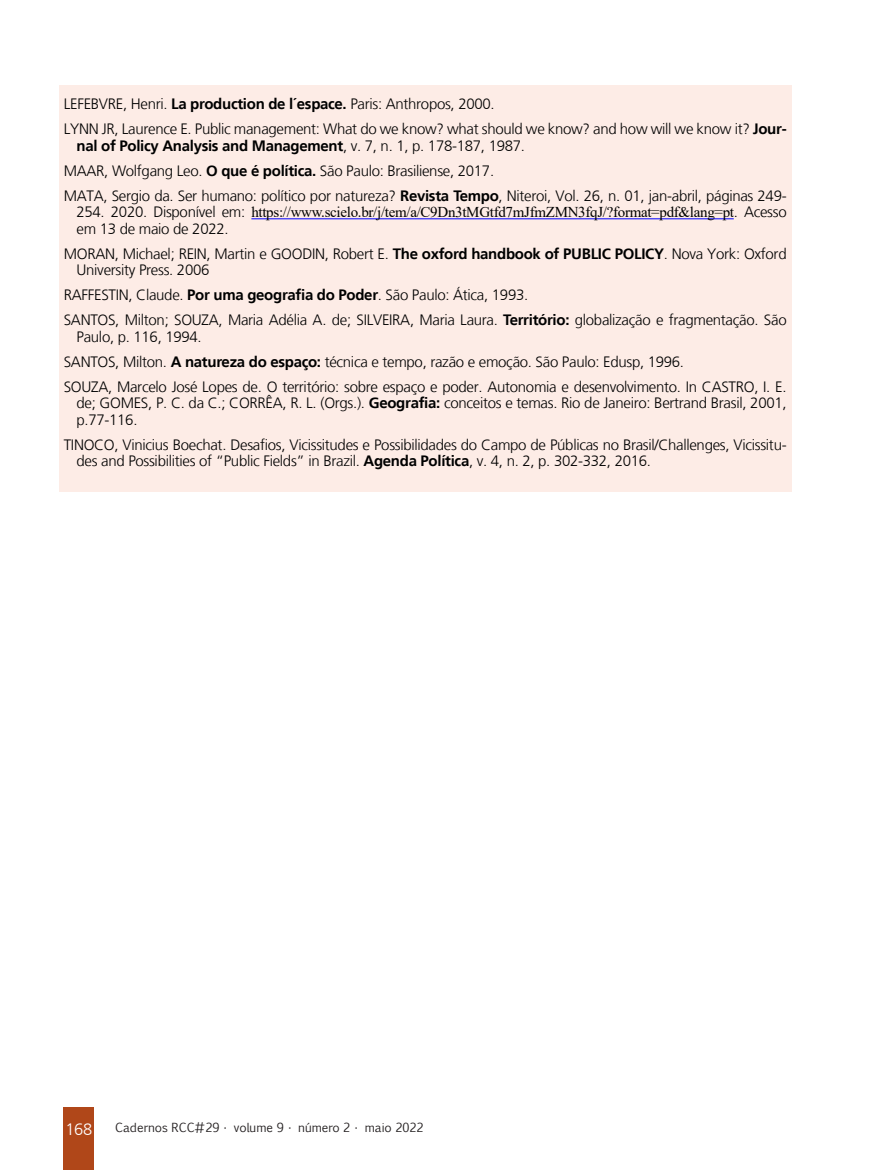
<style>
.page{position:relative;width:893px;height:1170px;background:#fff}
.page>*{position:absolute;margin:0;border:0;box-sizing:border-box;transform-origin:0 0}
.t1{font:300 16.5px "Frutiger LT";color:#fff}
.Referências__10{font:300 15px/16.5px "Frutiger LT";letter-spacing:-.02em;color:#000}
.t2{font:12px "Euphemia CAS";color:#231f20}
.s1{font-weight:700}
.s2{font-family:"Times New Roman";font-weight:400}
</style>
<div class="page">
<div style="left:64px;top:1107px;width:30px;height:62px;background:#b04719"></div>
<div style="left:59px;top:85px;width:732px;height:406px;background:#fdece6"></div>
<hr style="left:251px;top:218px;width:483px;height:1px;background:#00f">
<p class="Referências__10" style="left:64px;top:96px;width:432px">LEFEBVRE, Henri. <span class="s1">La production de l´espace.</span> Paris: Anthropos, 2000.</p>
<p class="Referências__10" style="left:77px;top:121px;width:712px;text-indent:-13px">LYNN JR, Laurence E. Public management: What do we know? what should we know? and how will we know it? <span class="s1">Jour&shy;nal of Policy Analysis and Management</span>, v. 7, n. 1, p. 178-187, 1987.</p>
<p class="Referências__10" style="left:64px;top:162px;width:432px">MAAR, Wolfgang Leo. <span class="s1">O que é política.</span> São Paulo: Brasiliense, 2017.</p>
<p class="Referências__10" style="left:77px;top:187px;width:712px;text-align:justify;text-indent:-13px">MATA, Sergio da. Ser humano: político por natureza? <span class="s1">Revista Tempo</span>, Niteroi, Vol. 26, n. 01, jan-abril, páginas 249- 254. 2020. Disponível em: <span class="s2">https://www.scielo.br/j/tem/a/C9Dn3tMGtfd7mJfmZMN3fqJ/?format=pdf&amp;lang=pt</span>. Acesso em 13 de maio de 2022.</p>
<p class="Referências__10" style="left:77px;top:245px;width:712px;text-indent:-13px">MORAN, Michael; REIN, Martin e GOODIN, Robert E. <span class="s1">The oxford handbook of PUBLIC POLICY</span>. Nova York: Oxford<br>University Press. 2006</p>
<p class="Referências__10" style="left:64px;top:287px;width:466px">RAFFESTIN, Claude. <span class="s1">Por uma geografia do Poder</span>. São Paulo: Ática, 1993.</p>
<p class="Referências__10" style="left:77px;top:312px;width:712px;text-indent:-13px">SANTOS, Milton; SOUZA, Maria Adélia A. de; SILVEIRA, Maria Laura. <span class="s1">Território:</span> globalização e fragmentação. São<br>Paulo, p. 116, 1994.</p>
<p class="Referências__10" style="left:64px;top:353px;width:622px">SANTOS, Milton. <span class="s1">A natureza do espaço:</span> técnica e tempo, razão e emoção. São Paulo: Edusp, 1996.</p>
<p class="Referências__10" style="left:77px;top:378px;width:712px;text-align:justify;text-indent:-13px">SOUZA, Marcelo José Lopes de. O território: sobre espaço e poder. Autonomia e desenvolvimento. In CASTRO, I. E. de; GOMES, P. C. da C.; CORRÊA, R. L. (Orgs.). <span class="s1">Geografia:</span> conceitos e temas. Rio de Janeiro: Bertrand Brasil, 2001, p.77-116.</p>
<p class="Referências__10" style="left:77px;top:436px;width:712px;text-indent:-13px">TINOCO, Vinicius Boechat. Desafios, Vicissitudes e Possibilidades do Campo de Públicas no Brasil/Challenges, Vicissitu&shy;des and Possibilities of “Public Fields” in Brazil. <span class="s1">Agenda Política</span>, v. 4, n. 2, p. 302-332, 2016.</p>
<p class="t1" style="left:65px;top:1120px;width:28px">168</p>
<p class="t2" style="left:115px;top:1119px;width:310px">Cadernos RCC#29 • volume 9 • número 2 • maio 2022</p>
</div>
